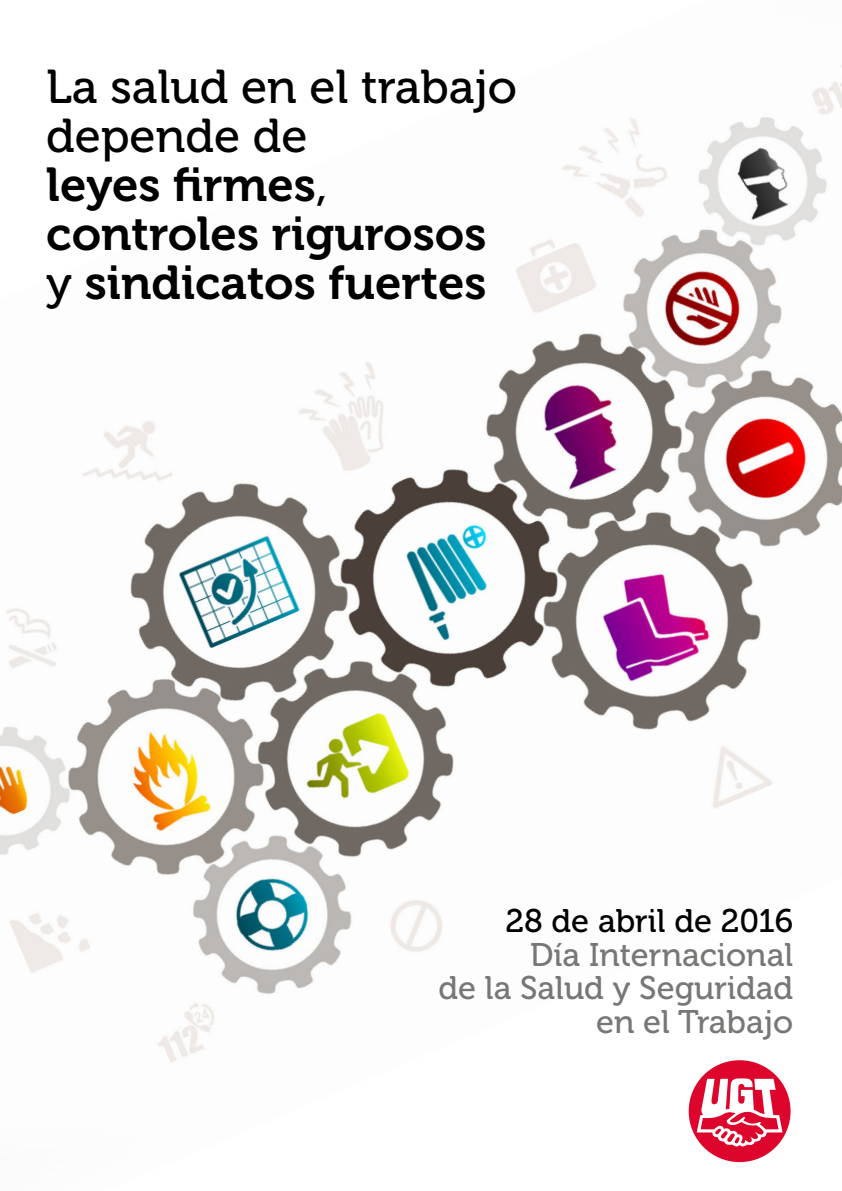
<style>
.page{position:relative;width:842px;height:1191px;background:#fff}
.page>*{position:absolute;margin:0;border:0;box-sizing:border-box;transform-origin:0 0}
.t1{font:47.3px/48.9px "Museo 700";color:#000}
.t2{font:47.3px/48.9px "Museo 500";color:#000}
.t3{font:32.6px/33.7px "Museo 500";color:#777776;text-align:right}
.t4{font:32.6px "Museo 500";color:#000}
.s1{font-family:"Museo 500"}
</style>
<div class="page">
<img style="left:0;top:65px;width:842px;height:1092px">
<div style="left:686px;top:1057px;width:107px;height:107px;border:6px solid #fff;border-radius:50%"></div>
<div style="left:691px;top:1062px;width:97px;height:97px;background:#dd052b;border-radius:50%"></div>
<div style="left:689px;top:1060px;width:101px;height:102px;border:5px solid #dd052b;border-radius:50%"></div>
<svg style="left:697px;top:1078px;width:85px;height:70px"></svg>
<p class="t2" style="left:46px;top:63px;width:472px">La salud en el trabajo depende de</p>
<p class="t1" style="left:46px;top:161px;width:442px">leyes firmes<span class="s1">, </span>controles rigurosos <span class="s1">y</span> sindicatos fuertes</p>
<p class="t4" style="left:505px;top:902px;width:289px">28 de abril de 2016</p>
<p class="t3" style="left:438px;top:938px;width:356px">Día Internacional<br>de la Salud y Seguridad en el Trabajo</p>
</div>
